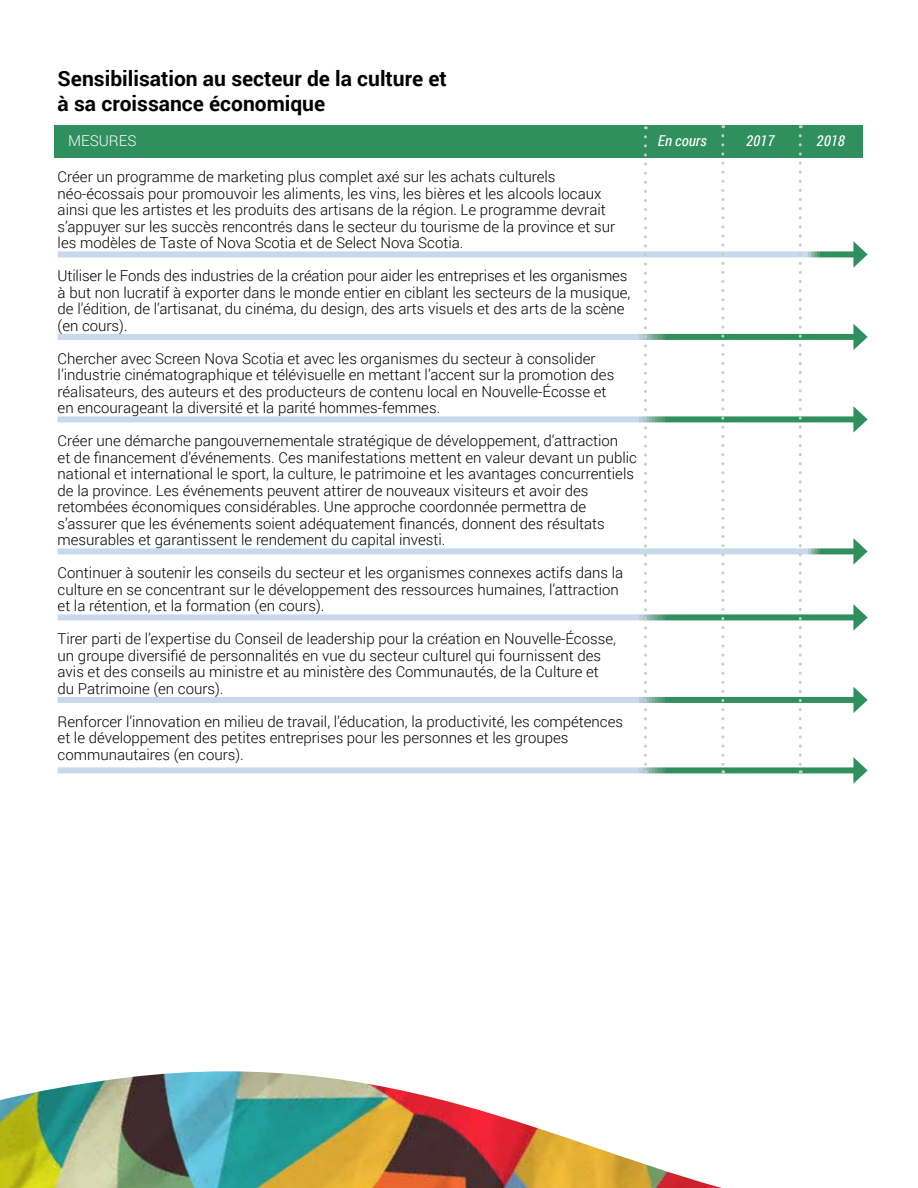
<style>
.page{position:relative;width:918px;height:1188px;background:#fff}
.page>*{position:absolute;margin:0;border:0;box-sizing:border-box;transform-origin:0 0}
.t1{font:700 21px/25.2px "Roboto";color:#000}
.t2{font:300 15px/16.5px "Roboto";color:#000}
.t3{font:italic 15px "Roboto Condensed";color:#fff}
.t4{font:300 15px "Roboto";color:#fff}
</style>
<div class="page">
<img style="left:0;top:1071px;width:722px;height:117px">
<div style="left:55px;top:125px;width:808px;height:33px;background:#2f8f5d"></div>
<div style="left:58px;top:251px;width:801px;height:6px;background:#c8d8ed"></div>
<svg style="left:853px;top:241px;width:15px;height:27px"></svg>
<svg style="left:58px;top:334px;width:795px;height:6px;background:#a3c6c9"></svg>
<svg style="left:853px;top:324px;width:15px;height:26px"></svg>
<svg style="left:58px;top:416px;width:795px;height:6px;background:#a8c9cd"></svg>
<svg style="left:853px;top:406px;width:15px;height:27px"></svg>
<div style="left:58px;top:548px;width:801px;height:6px;background:#c8d8ed"></div>
<svg style="left:853px;top:538px;width:15px;height:27px"></svg>
<svg style="left:58px;top:614px;width:795px;height:6px;background:#a8c9cd"></svg>
<svg style="left:853px;top:604px;width:15px;height:27px"></svg>
<svg style="left:58px;top:697px;width:795px;height:6px;background:#a3c6c9"></svg>
<svg style="left:853px;top:687px;width:15px;height:26px"></svg>
<svg style="left:58px;top:767px;width:795px;height:6px;background:#a9c9cd"></svg>
<svg style="left:853px;top:757px;width:15px;height:27px"></svg>
<svg style="left:644px;top:137px;width:3px;height:636px"></svg>
<svg style="left:799px;top:136px;width:3px;height:637px"></svg>
<svg style="left:721px;top:136px;width:3px;height:637px"></svg>
<h1 class="t1" style="left:58px;top:65px;width:391px">Sensibilisation au secteur de la culture et à sa croissance économique</h1>
<p class="t4" style="left:68px;top:130px;width:70px">MESURES</p>
<p class="t3" style="left:658px;top:130px;width:50px">En cours</p>
<p class="t3" style="left:746px;top:130px;width:30px">2017</p>
<p class="t3" style="left:817px;top:130px;width:30px">2018</p>
<p class="t2" style="left:58px;top:168px;width:559px">Créer un programme de marketing plus complet axé sur les achats culturels néo-écossais pour promouvoir les aliments, les vins, les bières et les alcools locaux ainsi que les artistes et les produits des artisans de la région. Le programme devrait s’appuyer sur les succès rencontrés dans le secteur du tourisme de la province et sur les modèles de Taste of Nova Scotia et de Select Nova Scotia.</p>
<p class="t2" style="left:58px;top:267px;width:574px">Utiliser le Fonds des industries de la création pour aider les entreprises et les organismes à but non lucratif à exporter dans le monde entier en ciblant les secteurs de la musique, de l’édition, de l’artisanat, du cinéma, du design, des arts visuels et des arts de la scène (en cours).</p>
<p class="t2" style="left:58px;top:350px;width:558px">Chercher avec Screen Nova Scotia et avec les organismes du secteur à consolider l’industrie cinématographique et télévisuelle en mettant l’accent sur la promotion des réalisateurs, des auteurs et des producteurs de contenu local en Nouvelle-Écosse et en encourageant la diversité et la parité hommes-femmes.</p>
<p class="t2" style="left:58px;top:432px;width:581px">Créer une démarche pangouvernementale stratégique de développement, d’attraction<br>et de financement d’événements. Ces manifestations mettent en valeur devant un public national et international le sport, la culture, le patrimoine et les avantages concurrentiels de la province. Les événements peuvent attirer de nouveaux visiteurs et avoir des retombées économiques considérables. Une approche coordonnée permettra de s’assurer que les événements soient adéquatement financés, donnent des résultats mesurables et garantissent le rendement du capital investi.</p>
<p class="t2" style="left:58px;top:564px;width:567px">Continuer à soutenir les conseils du secteur et les organismes connexes actifs dans la culture en se concentrant sur le développement des ressources humaines, l’attraction et la rétention, et la formation (en cours).</p>
<p class="t2" style="left:58px;top:630px;width:560px">Tirer parti de l’expertise du Conseil de leadership pour la création en Nouvelle-Écosse, un groupe diversifié de personnalités en vue du secteur culturel qui fournissent des avis et des conseils au ministre et au ministère des Communautés, de la Culture et du Patrimoine (en cours).</p>
<p class="t2" style="left:58px;top:713px;width:567px">Renforcer l’innovation en milieu de travail, l’éducation, la productivité, les compétences et le développement des petites entreprises pour les personnes et les groupes communautaires (en cours).</p>
</div>
